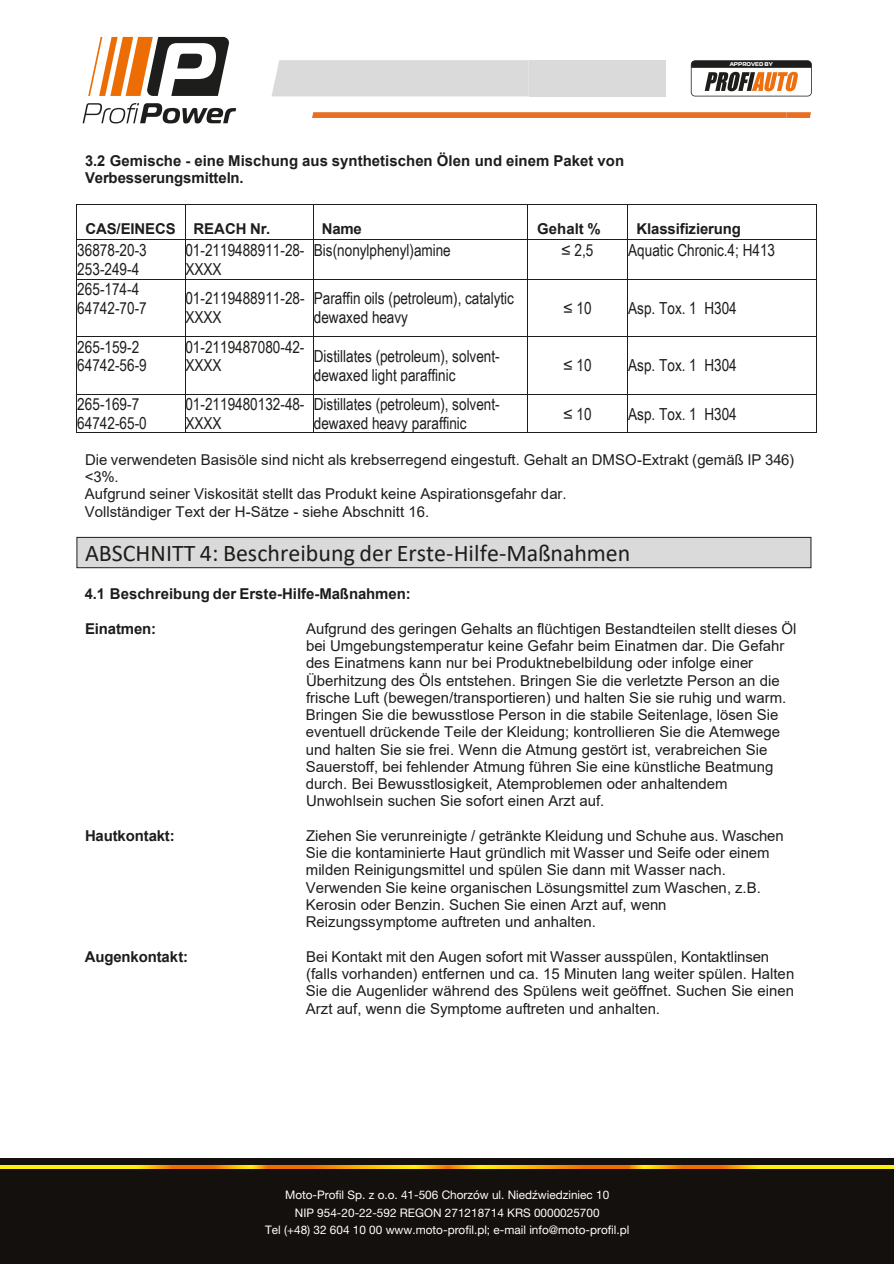
<style>
.page{position:relative;width:894px;height:1264px;background:#fff}
.page>*{position:absolute;margin:0;border:0;box-sizing:border-box;transform-origin:0 0}
.t1{font:24px "Calibri";color:#1d1d1b}
.t2{font:16.5px/18.9px "Arial Narrow";color:#1d1d1b}
.t3{font:15px/17.2px "Arial";color:#1d1d1b}
.t4{font:700 15px/17.2px "Arial";color:#1d1d1b}
.t5{font:11.85px/17.7px "Helvetica Neue LT Pro";color:#fff;text-align:center}
.t6{font:700 5.55px "Magistral";color:#fff}
</style>
<div class="page">
<hr style="left:77px;top:204px;width:108px;height:1px;background:#1d1d1b">
<hr style="left:185px;top:204px;width:128px;height:1px;background:#1d1d1b">
<hr style="left:314px;top:204px;width:212px;height:1px;background:#1d1d1b">
<hr style="left:527px;top:204px;width:100px;height:1px;background:#1d1d1b">
<hr style="left:628px;top:204px;width:188px;height:1px;background:#1d1d1b">
<hr style="left:76px;top:205px;width:1px;height:34px;background:#1d1d1b">
<hr style="left:185px;top:205px;width:1px;height:34px;background:#1d1d1b">
<hr style="left:313px;top:205px;width:1px;height:34px;background:#1d1d1b">
<hr style="left:526px;top:205px;width:1px;height:34px;background:#1d1d1b">
<hr style="left:627px;top:205px;width:1px;height:34px;background:#1d1d1b">
<hr style="left:816px;top:205px;width:1px;height:34px;background:#1d1d1b">
<hr style="left:77px;top:239px;width:108px;height:1px;background:#1d1d1b">
<hr style="left:185px;top:239px;width:128px;height:1px;background:#1d1d1b">
<hr style="left:314px;top:239px;width:212px;height:1px;background:#1d1d1b">
<hr style="left:527px;top:239px;width:100px;height:1px;background:#1d1d1b">
<hr style="left:628px;top:239px;width:188px;height:1px;background:#1d1d1b">
<hr style="left:76px;top:240px;width:1px;height:38px;background:#1d1d1b">
<hr style="left:185px;top:240px;width:1px;height:38px;background:#1d1d1b">
<hr style="left:313px;top:240px;width:1px;height:38px;background:#1d1d1b">
<hr style="left:526px;top:240px;width:1px;height:38px;background:#1d1d1b">
<hr style="left:627px;top:240px;width:1px;height:38px;background:#1d1d1b">
<hr style="left:816px;top:240px;width:1px;height:38px;background:#1d1d1b">
<hr style="left:77px;top:278px;width:108px;height:1px;background:#1d1d1b">
<hr style="left:185px;top:278px;width:128px;height:1px;background:#1d1d1b">
<hr style="left:314px;top:278px;width:212px;height:1px;background:#1d1d1b">
<hr style="left:527px;top:278px;width:100px;height:1px;background:#1d1d1b">
<hr style="left:628px;top:278px;width:188px;height:1px;background:#1d1d1b">
<hr style="left:76px;top:279px;width:1px;height:57px;background:#1d1d1b">
<hr style="left:185px;top:279px;width:1px;height:57px;background:#1d1d1b">
<hr style="left:313px;top:279px;width:1px;height:57px;background:#1d1d1b">
<hr style="left:526px;top:279px;width:1px;height:57px;background:#1d1d1b">
<hr style="left:627px;top:279px;width:1px;height:57px;background:#1d1d1b">
<hr style="left:816px;top:279px;width:1px;height:57px;background:#1d1d1b">
<hr style="left:77px;top:336px;width:108px;height:1px;background:#1d1d1b">
<hr style="left:185px;top:336px;width:128px;height:1px;background:#1d1d1b">
<hr style="left:314px;top:336px;width:212px;height:1px;background:#1d1d1b">
<hr style="left:527px;top:336px;width:100px;height:1px;background:#1d1d1b">
<hr style="left:628px;top:336px;width:188px;height:1px;background:#1d1d1b">
<hr style="left:76px;top:337px;width:1px;height:57px;background:#1d1d1b">
<hr style="left:185px;top:337px;width:1px;height:57px;background:#1d1d1b">
<hr style="left:313px;top:337px;width:1px;height:57px;background:#1d1d1b">
<hr style="left:526px;top:337px;width:1px;height:57px;background:#1d1d1b">
<hr style="left:627px;top:337px;width:1px;height:57px;background:#1d1d1b">
<hr style="left:816px;top:337px;width:1px;height:57px;background:#1d1d1b">
<hr style="left:77px;top:394px;width:108px;height:1px;background:#1d1d1b">
<hr style="left:185px;top:394px;width:128px;height:1px;background:#1d1d1b">
<hr style="left:314px;top:394px;width:212px;height:1px;background:#1d1d1b">
<hr style="left:527px;top:394px;width:100px;height:1px;background:#1d1d1b">
<hr style="left:628px;top:394px;width:188px;height:1px;background:#1d1d1b">
<hr style="left:76px;top:394px;width:1px;height:38px;background:#1d1d1b">
<hr style="left:77px;top:432px;width:108px;height:1px;background:#1d1d1b">
<hr style="left:185px;top:394px;width:1px;height:38px;background:#1d1d1b">
<hr style="left:185px;top:432px;width:128px;height:1px;background:#1d1d1b">
<hr style="left:313px;top:394px;width:1px;height:38px;background:#1d1d1b">
<hr style="left:314px;top:432px;width:212px;height:1px;background:#1d1d1b">
<hr style="left:526px;top:394px;width:1px;height:38px;background:#1d1d1b">
<hr style="left:527px;top:432px;width:100px;height:1px;background:#1d1d1b">
<hr style="left:627px;top:394px;width:1px;height:38px;background:#1d1d1b">
<hr style="left:628px;top:432px;width:188px;height:1px;background:#1d1d1b">
<hr style="left:816px;top:394px;width:1px;height:38px;background:#1d1d1b">
<div style="left:77px;top:537px;width:734px;height:31px;background:#dadada;border:1px solid #1d1d1b"></div>
<div style="left:0;top:1157px;width:893px;height:106px;background:#13100d"></div>
<svg style="left:0;top:1165px;width:893px;height:3px;background:#f8b609"></svg>
<svg style="left:88px;top:37px;width:141px;height:59px"></svg>
<svg style="left:83px;top:103px;width:153px;height:20px"></svg>
<div style="left:271px;top:60px;width:257px;height:36px;background:#dadada"></div>
<div style="left:528px;top:60px;width:137px;height:36px;background:#dadada"></div>
<svg style="left:312px;top:112px;width:498px;height:6px;background:#e6742c"></svg>
<svg style="left:690px;top:60px;width:121px;height:36px"></svg>
<p class="t6" style="left:729px;top:61px;width:45px">APPROVED BY</p>
<p class="t4" style="left:85px;top:152px;width:540px">3.2 Gemische - eine Mischung aus synthetischen Ölen und einem Paket von<br>Verbesserungsmitteln.</p>
<p class="t4" style="left:85px;top:220px;width:186px">CAS/EINECS REACH Nr.</p>
<p class="t4" style="left:322px;top:220px;width:41px">Name</p>
<p class="t4" style="left:537px;top:220px;width:65px">Gehalt %</p>
<p class="t4" style="left:636px;top:220px;width:106px">Klassifizierung</p>
<p class="t2" style="left:77px;top:239px;width:71px;line-height:19.5px">36878-20-3<br>253-249-4</p>
<p class="t2" style="left:185px;top:240px;width:121px">01-2119488911-28-<br>XXXX</p>
<p class="t2" style="left:314px;top:240px;width:138px">Bis(nonylphenyl)amine</p>
<p class="t2" style="left:561px;top:240px;width:33px">≤ 2,5</p>
<p class="t2" style="left:628px;top:240px;width:148px">Aquatic Chronic.4; H413</p>
<p class="t2" style="left:77px;top:279px;width:71px">265-174-4<br>64742-70-7</p>
<p class="t2" style="left:185px;top:288px;width:121px">01-2119488911-28-<br>XXXX</p>
<p class="t2" style="left:314px;top:288px;width:202px">Paraffin oils (petroleum), catalytic dewaxed heavy</p>
<p class="t2" style="left:563px;top:298px;width:30px">≤ 10</p>
<p class="t2" style="left:628px;top:298px;width:110px">Asp. Tox. 1 H304</p>
<p class="t2" style="left:77px;top:336px;width:71px">265-159-2<br>64742-56-9</p>
<p class="t2" style="left:185px;top:336px;width:121px">01-2119487080-42-<br>XXXX</p>
<p class="t2" style="left:314px;top:346px;width:187px">Distillates (petroleum), solvent&shy;dewaxed light paraffinic</p>
<p class="t2" style="left:563px;top:355px;width:30px">≤ 10</p>
<p class="t2" style="left:628px;top:355px;width:110px">Asp. Tox. 1 H304</p>
<p class="t2" style="left:77px;top:394px;width:71px">265-169-7<br>64742-65-0</p>
<p class="t2" style="left:185px;top:394px;width:121px">01-2119480132-48-<br>XXXX</p>
<p class="t2" style="left:314px;top:394px;width:187px">Distillates (petroleum), solvent&shy;dewaxed heavy paraffinic</p>
<p class="t2" style="left:563px;top:403px;width:30px">≤ 10</p>
<p class="t2" style="left:628px;top:403px;width:110px">Asp. Tox. 1 H304</p>
<p class="t3" style="left:85px;top:450px;width:710px">Die verwendeten Basisöle sind nicht als krebserregend eingestuft. Gehalt an DMSO-Extrakt (gemäß IP 346) &lt;3%.<br>Aufgrund seiner Viskosität stellt das Produkt keine Aspirationsgefahr dar.<br>Vollständiger Text der H-Sätze - siehe Abschnitt 16.</p>
<h1 class="t1" style="left:85px;top:536px;width:546px">ABSCHNITT 4: Beschreibung der Erste-Hilfe-Maßnahmen</h1>
<p class="t4" style="left:85px;top:585px;width:327px">4.1 Beschreibung der Erste-Hilfe-Maßnahmen:</p>
<p class="t4" style="left:85px;top:619px;width:73px">Einatmen:</p>
<p class="t3" style="left:306px;top:619px;width:492px">Aufgrund des geringen Gehalts an flüchtigen Bestandteilen stellt dieses Öl bei Umgebungstemperatur keine Gefahr beim Einatmen dar. Die Gefahr des Einatmens kann nur bei Produktnebelbildung oder infolge einer Überhitzung des Öls entstehen. Bringen Sie die verletzte Person an die frische Luft (bewegen/transportieren) und halten Sie sie ruhig und warm.<br>Bringen Sie die bewusstlose Person in die stabile Seitenlage, lösen Sie eventuell drückende Teile der Kleidung; kontrollieren Sie die Atemwege und halten Sie sie frei. Wenn die Atmung gestört ist, verabreichen Sie Sauerstoff, bei fehlender Atmung führen Sie eine künstliche Beatmung durch. Bei Bewusstlosigkeit, Atemproblemen oder anhaltendem Unwohlsein suchen Sie sofort einen Arzt auf.</p>
<p class="t4" style="left:85px;top:826px;width:91px">Hautkontakt:</p>
<p class="t3" style="left:306px;top:826px;width:479px">Ziehen Sie verunreinigte / getränkte Kleidung und Schuhe aus. Waschen Sie die kontaminierte Haut gründlich mit Wasser und Seife oder einem milden Reinigungsmittel und spülen Sie dann mit Wasser nach.<br>Verwenden Sie keine organischen Lösungsmittel zum Waschen, z.B.<br>Kerosin oder Benzin. Suchen Sie einen Arzt auf, wenn Reizungssymptome auftreten und anhalten.</p>
<p class="t4" style="left:85px;top:947px;width:105px">Augenkontakt:</p>
<p class="t3" style="left:306px;top:947px;width:490px">Bei Kontakt mit den Augen sofort mit Wasser ausspülen, Kontaktlinsen (falls vorhanden) entfernen und ca. 15 Minuten lang weiter spülen. Halten Sie die Augenlider während des Spülens weit geöffnet. Suchen Sie einen Arzt auf, wenn die Symptome auftreten und anhalten.</p>
<p class="t5" style="left:265px;top:1185px;width:366px">Moto-Profil Sp. z o.o. 41-506 Chorzów ul. Niedźwiedziniec 10<br>NIP 954-20-22-592 REGON 271218714 KRS 0000025700<br>Tel (+48) 32 604 10 00 www.moto-profil.pl; e-mail info@moto-profil.pl</p>
</div>
